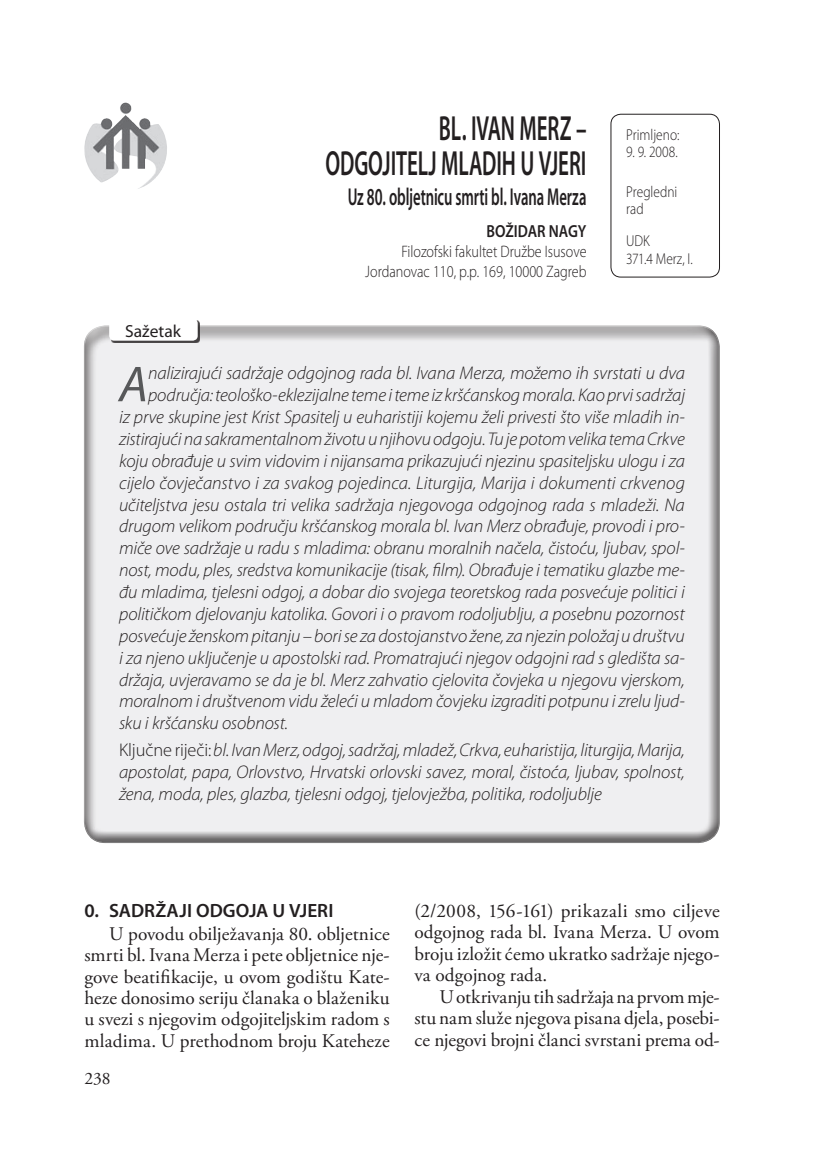
<style>
.page{position:relative;width:819px;height:1166px;background:#fff}
.page>*{position:absolute;margin:0;border:0;box-sizing:border-box;transform-origin:0 0}
.t1{font:italic 50.75px "Myriad Pro";color:#57585a}
.t2{font:600 35px/35px "Myriad Pro";letter-spacing:-.005em;color:#231f20;text-align:right;scale:.6 1}
.t3{font:600 24.5px "Myriad Pro";letter-spacing:-.005em;color:#231f20;scale:.6 1}
.t4{font:19.25px/21.3px "Adobe Garamond Pro";color:#231f20;text-align:justify}
.t5{font:600 19.25px "Myriad Pro";letter-spacing:.005em;color:#231f20}
.t6{font:italic 300 18.38px/21.9px "Myriad Pro";letter-spacing:-.01em;color:#231f20;text-align:justify}
.t7{font:600 17.5px "Myriad Pro";color:#231f20;scale:.85 1}
.t8{font:17.5px "Myriad Pro";letter-spacing:.005em;color:#231f20}
.t9{font:17.5px "Adobe Garamond Pro";color:#231f20}
.t10{font:300 16.62px/20.1px "Myriad Pro";color:#231f20;text-align:right;scale:.85 1}
.t11{font:300 15.75px/17.5px "Myriad Pro";color:#231f20;scale:.85 1}
.s1{font-style:normal}
</style>
<div class="page">
<div style="left:82px;top:330px;width:638px;height:513px;background:#231f20;opacity:.75"></div>
<div style="left:112px;top:321px;width:88px;height:22px;background:#454243"></div>
<div style="left:109px;top:318px;width:89px;height:23px;background:#fff;border-radius:5px"></div>
<img style="left:84px;top:103px;width:47px;height:79px">
<div style="left:610px;top:114px;width:109px;height:163px;border:1px solid #231f20;border-radius:10px"></div>
<p class="t8" style="left:125px;top:320px;width:57px">Sažetak</p>
<h2 class="t2" style="left:325px;top:110px;width:436px">BL. IVAN MERZ –<br>ODGOJITELJ MLADIH U VJERI</h2>
<h3 class="t3" style="left:348px;top:181px;width:399px">Uz 80. obljetnicu smrti bl. Ivana Merza</h3>
<p class="t7" style="left:486px;top:220px;width:119px">BOŽIDAR NAGY</p>
<p class="t10" style="left:365px;top:241px;width:262px">Filozofski fakultet Družbe Isusove<br>Jordanovac 110, p.p. 169, 10000 Zagreb</p>
<p class="t11" style="left:626px;top:125px;width:64px">Primljeno:</p>
<p class="t11" style="left:626px;top:143px;width:62px">9. 9. 2008.</p>
<p class="t11" style="left:626px;top:182px;width:62px">Pregledni rad</p>
<p class="t11" style="left:626px;top:232px;width:80px">UDK<br>371.4 Merz, I.</p>
<h1 class="t1" style="left:119px;top:353px;width:30px">A</h1>
<p class="t6" style="left:148px;top:362px;width:538px">nalizirajući sadržaje odgojnog rada bl. Ivana Merza, možemo ih svrstati u dva</p>
<p class="t6" style="left:148px;top:384px;width:538px">područja: teološko-eklezijalne teme i teme iz kršćanskog morala. Kao prvi sadržaj</p>
<p class="t6" style="left:119px;top:406px;width:566px">iz prve skupine jest Krist Spasitelj u euharistiji kojemu želi privesti što više mladih in-</p>
<p class="t6" style="left:119px;top:428px;width:567px">zistirajući na sakramentalnom životu u njihovu odgoju. Tu je potom velika tema Crkve</p>
<p class="t6" style="left:119px;top:450px;width:567px">koju obrađuje u svim vidovim i nijansama prikazujući njezinu spasiteljsku ulogu i za</p>
<p class="t6" style="left:119px;top:471px;width:567px">cijelo čovječanstvo i za svakog pojedinca. Liturgija, Marija i dokumenti crkvenog</p>
<p class="t6" style="left:119px;top:493px;width:567px">učiteljstva jesu ostala tri velika sadržaja njegovoga odgojnog rada s mladeži. Na</p>
<p class="t6" style="left:119px;top:515px;width:566px">drugom velikom području kršćanskog morala bl. Ivan Merz obrađuje, provodi i pro-</p>
<p class="t6" style="left:119px;top:537px;width:566px">miče ove sadržaje u radu s mladima: obranu moralnih načela, čistoću, ljubav, spol-</p>
<p class="t6" style="left:119px;top:559px;width:567px">nost, modu, ples, sredstva komunikacije (tisak, film). Obrađuje i tematiku glazbe me-</p>
<p class="t6" style="left:119px;top:581px;width:567px">đu mladima, tjelesni odgoj, a dobar dio svojega teoretskog rada posvećuje politici i</p>
<p class="t6" style="left:119px;top:603px;width:567px">političkom djelovanju katolika. Govori i o pravom rodoljublju, a posebnu pozornost</p>
<p class="t6" style="left:119px;top:624px;width:567px">posvećuje ženskom pitanju – bori se za dostojanstvo žene, za njezin položaj u društvu</p>
<p class="t6" style="left:119px;top:646px;width:566px">i za njeno uključenje u apostolski rad. Promatrajući njegov odgojni rad s gledišta sa-</p>
<p class="t6" style="left:119px;top:668px;width:567px">držaja, uvjeravamo se da je bl. Merz zahvatio cjelovita čovjeka u njegovu vjerskom,</p>
<p class="t6" style="left:119px;top:690px;width:566px">moralnom i društvenom vidu želeći u mladom čovjeku izgraditi potpunu i zrelu ljud-</p>
<p class="t6" style="left:119px;top:712px;width:171px">sku i kršćansku osobnost.</p>
<p class="t6" style="left:119px;top:739px;width:567px"><span class="s1">Ključne riječi:</span> bl. Ivan Merz, odgoj, sadržaj, mladež, Crkva, euharistija, liturgija, Marija, apostolat, papa, Orlovstvo, Hrvatski orlovski savez, moral, čistoća, ljubav, spolnost, žena, moda, ples, glazba, tjelesni odgoj, tjelovježba, politika, rodoljublje</p>
<p class="t5" style="left:84px;top:899px;width:250px">0. SADRŽAJI ODGOJA U VJERI</p>
<p class="t4" style="left:84px;top:924px;width:307px;text-indent:25px">U povodu obilježavanja 80. obljetnice smrti bl. Ivana Merza i pete obljetnice nje&shy;gove beatifikacije, u ovom godištu Kate&shy;heze donosimo seriju članaka o blaženiku u svezi s njegovim odgojiteljskim radom s mladima. U prethodnom broju Kateheze</p>
<p class="t9" style="left:84px;top:1068px;width:28px">238</p>
<p class="t4" style="left:414px;top:900px;width:307px">(2/2008, 156-161) prikazali smo ciljeve odgojnog rada bl. Ivana Merza. U ovom broju izložit ćemo ukratko sadržaje njego&shy;va odgojnog rada.</p>
<p class="t4" style="left:414px;top:987px;width:307px;text-indent:25px">U otkrivanju tih sadržaja na prvom mje&shy;stu nam služe njegova pisana djela, posebi&shy;ce njegovi brojni članci svrstani prema od-</p>
</div>
